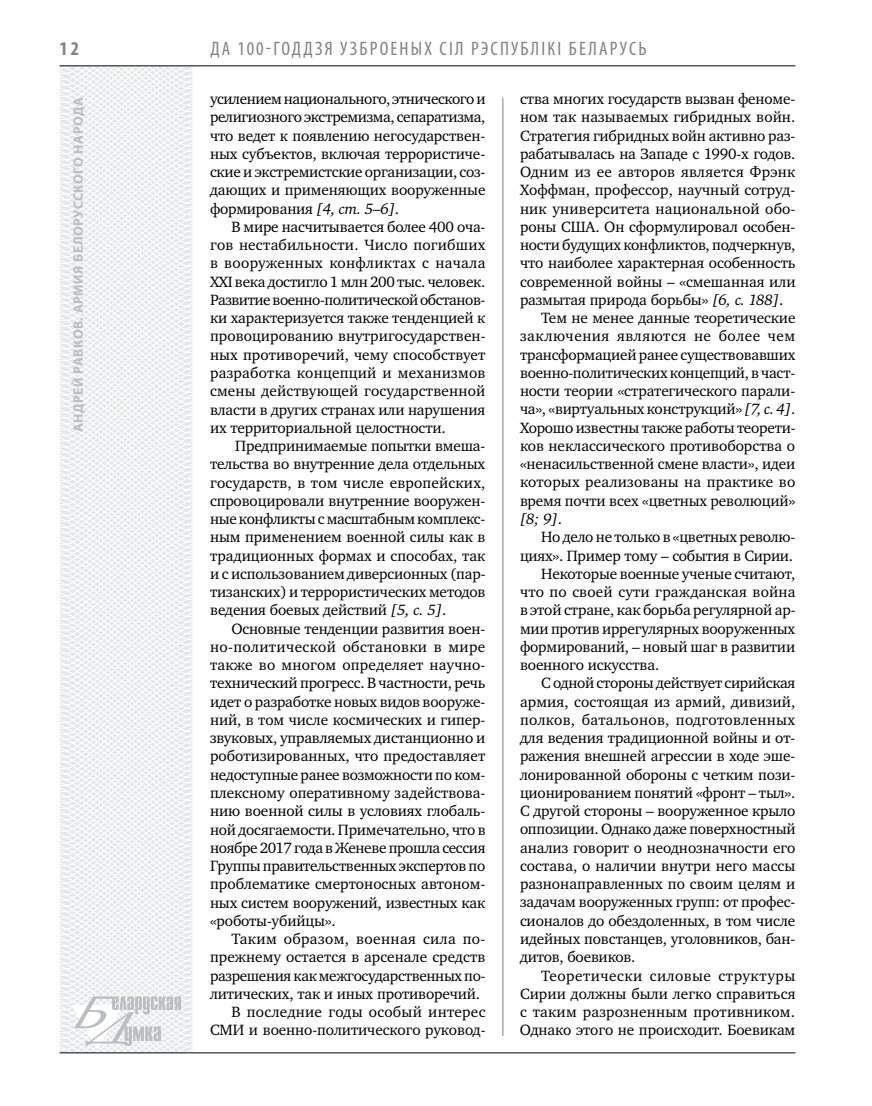
<style>
.page{position:relative;width:872px;height:1106px;background:#fff}
.page>*{position:absolute;margin:0;border:0;box-sizing:border-box;transform-origin:0 0}
.t1{font:condensed 19.5px "Myriad Pro";letter-spacing:.11em;color:#808285}
.t2{font:700 condensed 19.5px "Myriad Pro";color:#808285}
.t3{font:15.3px/18.3px "Charter C";letter-spacing:-.01em;color:#000;text-align:justify}
.t4{font:15.3px "Charter C";letter-spacing:.01em;color:#000}
.t5{font:15.3px "Charter C";letter-spacing:.015em;color:#000}
.t6{font:15.3px "Charter C";letter-spacing:.02em;color:#000}
.t7{font:15.3px "Charter C";letter-spacing:.035em;color:#000}
.t8{font:15.3px "Charter C";letter-spacing:.03em;color:#000}
.t9{font:15.3px "Charter C";letter-spacing:.025em;color:#000}
.t10{font:italic 15.3px "Charter C";color:#000}
.t11{font:700 13.5px "Myriad Pro";letter-spacing:.04em;color:#bcbdc0}
.s1{font-style:italic}
.s2{font-style:normal}
</style>
<div class="page">
<svg style="left:59px;top:65px;width:192px;height:989px"></svg>
<hr style="left:502px;top:98px;width:1px;height:938px;background:#808285">
<hr style="left:60px;top:1052px;width:735px;height:1px;background:#000">
<svg style="left:71px;top:996px;width:110px;height:53px"></svg>
<hr style="left:60px;top:65px;width:735px;height:1px;background:#000">
<p class="t2" style="left:60px;top:37px;width:21px">12</p>
<p class="t11" style="left:69px;top:432px;width:336px;rotate:-90deg">Андрей РАВКОВ. Армия белорусского народа</p>
<p class="t1" style="left:210px;top:37px;width:438px">да 100-годдзя узброеных сіл Рэспублікі Беларусь</p>
<p class="t3" style="left:210px;top:90px;width:277px">усилением национального, этнического и религиозного экстремизма, сепаратизма, что ведет к появлению негосударствен&shy;ных субъектов, включая террористиче&shy;ские и экстремистские организации, соз&shy;дающих и применяющих вооруженные формирования <span class="s1">[4, ст. 5–6]</span>.</p>
<p class="t3" style="left:210px;top:218px;width:277px;text-indent:21px">В мире насчитывается более 400 оча&shy;гов нестабильности. Число погибших в вооруженных конфликтах с начала XXI века достигло 1 млн 200 тыс. человек.<br>Развитие военно-политической обстанов&shy;ки характеризуется также тенденцией к провоцированию внутригосударствен&shy;ных противоречий, чему способствует разработка концепций и механизмов смены действующей государственной власти в других странах или нарушения их территориальной целостности.</p>
<p class="t3" style="left:210px;top:437px;width:277px;text-indent:25px">Предпринимаемые попытки вмеша&shy;тельства во внутренние дела отдельных государств, в том числе европейских, спровоцировали внутренние вооружен&shy;ные конфликты с масштабным комплекс&shy;ным применением военной силы как в традиционных формах и способах, так и с использованием диверсионных (пар&shy;тизанских) и террористических методов ведения боевых действий <span class="s1">[5, c. 5]</span>.</p>
<p class="t3" style="left:210px;top:619px;width:277px;text-indent:21px">Основные тенденции развития воен&shy;но-политической обстановки в мире также во многом определяет научно&shy;технический прогресс. В частности, речь идет о разработке новых видов вооруже&shy;ний, в том числе космических и гипер&shy;звуковых, управляемых дистанционно и роботизированных, что предоставляет недоступные ранее возможности по ком&shy;плексному оперативному задействова&shy;нию военной силы в условиях глобаль&shy;ной досягаемости. Примечательно, что в ноябре 2017 года в Женеве прошла сессия Группы правительственных экспертов по проблематике смертоносных автоном&shy;ных систем вооружений, известных как «роботы-убийцы».</p>
<p class="t9" style="left:231px;top:930px;width:256px">Таким образом, военная сила по-</p>
<p class="t3" style="left:210px;top:948px;width:277px">прежнему остается в арсенале средств</p>
<p class="t3" style="left:210px;top:966px;width:277px">разрешения как межгосударственных по-</p>
<p class="t3" style="left:210px;top:984px;width:271px">литических, так и иных противоречий.</p>
<p class="t5" style="left:231px;top:1003px;width:256px">В последние годы особый интерес</p>
<p class="t3" style="left:210px;top:1021px;width:277px">СМИ и военно-политического руковод-</p>
<p class="t3" style="left:520px;top:90px;width:277px">ства многих государств вызван феноме-</p>
<p class="t3" style="left:520px;top:108px;width:277px">ном так называемых гибридных войн.</p>
<p class="t3" style="left:520px;top:126px;width:277px">Стратегия гибридных войн активно раз-</p>
<p class="t3" style="left:520px;top:145px;width:277px">рабатывалась на Западе с 1990-х годов.</p>
<p class="t5" style="left:520px;top:163px;width:277px">Одним из ее авторов является Фрэнк</p>
<p class="t3" style="left:520px;top:181px;width:277px">Хоффман, профессор, научный сотруд-</p>
<p class="t4" style="left:520px;top:200px;width:277px">ник университета национальной обо-</p>
<p class="t3" style="left:520px;top:218px;width:277px">роны США. Он сформулировал особен-</p>
<p class="t3" style="left:520px;top:236px;width:277px">ности будущих конфликтов, подчеркнув,</p>
<p class="t3" style="left:520px;top:254px;width:277px">что наиболее характерная особенность</p>
<p class="t3" style="left:520px;top:272px;width:277px">современной войны – «смешанная или</p>
<p class="t3" style="left:520px;top:291px;width:265px">размытая природа борьбы» <span class="s1">[6, c. 188]</span>.</p>
<p class="t3" style="left:541px;top:309px;width:256px">Тем не менее данные теоретические</p>
<p class="t7" style="left:520px;top:328px;width:277px">заключения являются не более чем</p>
<p class="t3" style="left:520px;top:345px;width:277px">трансформацией ранее существовавших</p>
<p class="t3" style="left:520px;top:364px;width:277px">военно-политических концепций, в част-</p>
<p class="t3" style="left:520px;top:382px;width:277px">ности теории «стратегического парали-</p>
<p class="t3" style="left:520px;top:400px;width:277px">ча», «виртуальных конструкций» <span class="s1">[7, c. 4]</span>.</p>
<p class="t3" style="left:520px;top:418px;width:277px">Хорошо известны также работы теорети-</p>
<p class="t3" style="left:520px;top:437px;width:277px">ков неклассического противоборства о</p>
<p class="t3" style="left:520px;top:455px;width:277px">«ненасильственной смене власти», идеи</p>
<p class="t4" style="left:520px;top:474px;width:277px">которых реализованы на практике во</p>
<p class="t3" style="left:520px;top:491px;width:277px">время почти всех «цветных революций»</p>
<p class="t10" style="left:520px;top:510px;width:44px">[8; 9]<span class="s2">.</span></p>
<p class="t3" style="left:541px;top:528px;width:255px">Но дело не только в «цветных револю-</p>
<p class="t3" style="left:520px;top:546px;width:275px">циях». Пример тому – события в Сирии.</p>
<p class="t3" style="left:541px;top:564px;width:255px">Некоторые военные ученые считают,</p>
<p class="t4" style="left:520px;top:583px;width:277px">что по своей сути гражданская война</p>
<p class="t3" style="left:520px;top:601px;width:277px">в этой стране, как борьба регулярной ар-</p>
<p class="t3" style="left:520px;top:619px;width:277px">мии против иррегулярных вооруженных</p>
<p class="t3" style="left:520px;top:637px;width:277px">формирований, – новый шаг в развитии</p>
<p class="t3" style="left:520px;top:656px;width:141px">военного искусства.</p>
<p class="t3" style="left:541px;top:674px;width:256px">С одной стороны действует сирийская</p>
<p class="t4" style="left:520px;top:693px;width:277px">армия, состоящая из армий, дивизий,</p>
<p class="t6" style="left:520px;top:711px;width:277px">полков, батальонов, подготовленных</p>
<p class="t3" style="left:520px;top:729px;width:277px">для ведения традиционной войны и от-</p>
<p class="t3" style="left:520px;top:747px;width:277px">ражения внешней агрессии в ходе эше-</p>
<p class="t3" style="left:520px;top:765px;width:277px">лонированной обороны с четким пози-</p>
<p class="t3" style="left:520px;top:783px;width:277px">ционированием понятий «фронт – тыл».</p>
<p class="t3" style="left:520px;top:802px;width:277px">С другой стороны – вооруженное крыло</p>
<p class="t3" style="left:520px;top:820px;width:277px">оппозиции. Однако даже поверхностный</p>
<p class="t3" style="left:520px;top:838px;width:277px">анализ говорит о неоднозначности его</p>
<p class="t3" style="left:520px;top:856px;width:277px">состава, о наличии внутри него массы</p>
<p class="t3" style="left:520px;top:875px;width:277px">разнонаправленных по своим целям и</p>
<p class="t3" style="left:520px;top:893px;width:277px">задачам вооруженных групп: от профес-</p>
<p class="t3" style="left:520px;top:911px;width:277px">сионалов до обездоленных, в том числе</p>
<p class="t3" style="left:520px;top:929px;width:277px">идейных повстанцев, уголовников, бан-</p>
<p class="t3" style="left:520px;top:948px;width:117px">дитов, боевиков.</p>
<p class="t8" style="left:541px;top:966px;width:255px">Теоретически силовые структуры</p>
<p class="t3" style="left:520px;top:984px;width:277px">Сирии должны были легко справиться</p>
<p class="t5" style="left:520px;top:1003px;width:277px">с таким разрозненным противником.</p>
<p class="t3" style="left:520px;top:1021px;width:277px">Однако этого не происходит. Боевикам</p>
</div>
